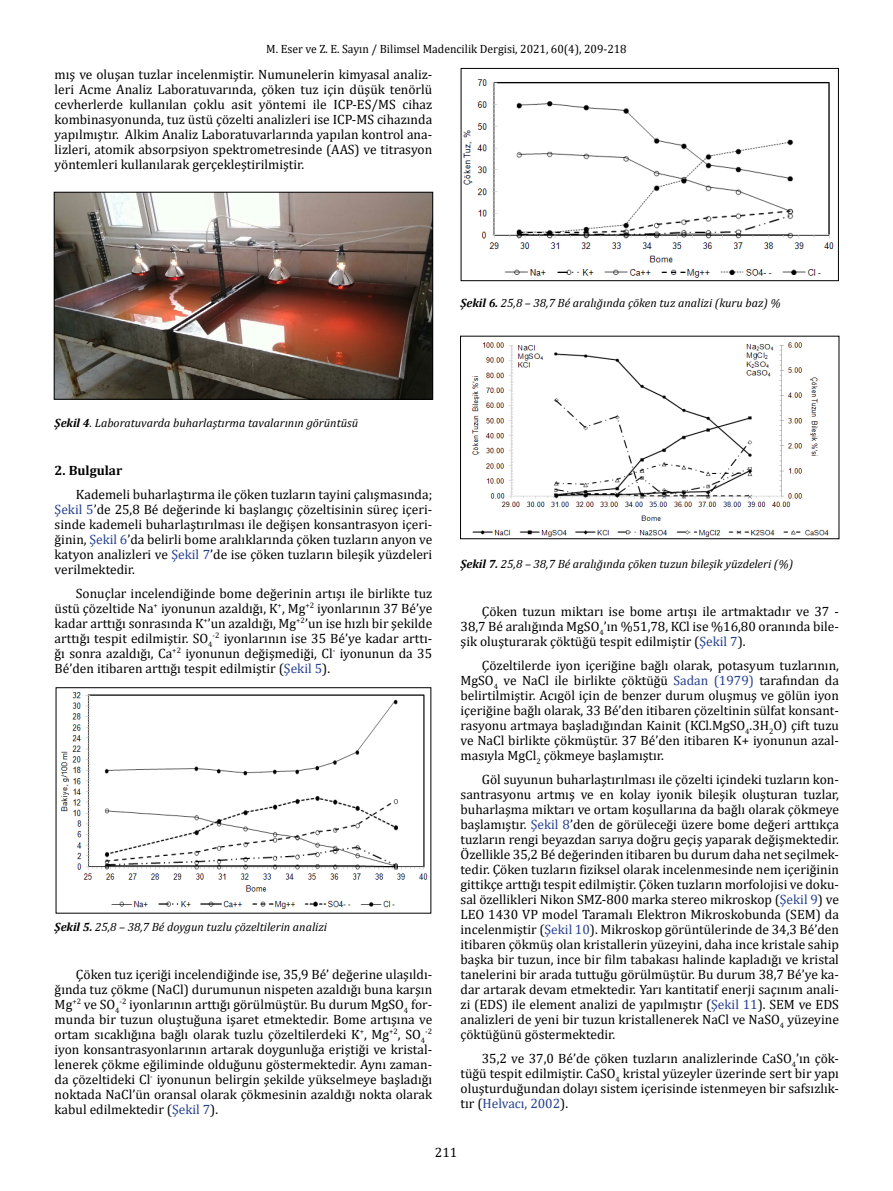
<style>
.page{position:relative;width:893px;height:1191px;background:#fff}
.page>*{position:absolute;margin:0;border:0;box-sizing:border-box;transform-origin:0 0}
.t1{font:13.5px/15px "Cambria";color:#000;text-align:justify}
.t2{font:700 13.5px "Cambria";color:#000}
.t3{font:italic 12px "Cambria";color:#000}
.t4{font:12px "Cambria";color:#000}
.t5{font:7.8px "Cambria";color:#000}
.s1{font-weight:700}
.s2{color:#25408f}
</style>
<div class="page">
<img style="left:56px;top:194px;width:375px;height:203px">
<div style="left:54px;top:192px;width:379px;height:207px;border:1px solid #000"></div>
<img style="left:60px;top:692px;width:368px;height:217px">
<div style="left:56px;top:687px;width:375px;height:226px;border:1px solid #000"></div>
<img style="left:463px;top:79px;width:371px;height:199px">
<div style="left:461px;top:68px;width:378px;height:213px;border:1px solid #000"></div>
<img style="left:472px;top:342px;width:357px;height:195px">
<p class="t4" style="left:266px;top:41px;width:362px">M. Eser ve Z. E. Sayın / Bilimsel Madencilik Dergisi, 2021, 60(4), 209-218</p>
<p class="t1" style="left:55px;top:66px;width:379px">mış ve oluşan tuzlar incelenmiştir. Numunelerin kimyasal analiz&shy;leri Acme Analiz Laboratuvarında, çöken tuz için düşük tenörlü cevherlerde kullanılan çoklu asit yöntemi ile ICP-ES/MS cihaz kombinasyonunda, tuz üstü çözelti analizleri ise ICP-MS cihazında yapılmıştır. Alkim Analiz Laboratuvarlarında yapılan kontrol ana&shy;lizleri, atomik absorpsiyon spektrometresinde (AAS) ve titrasyon yöntemleri kullanılarak gerçekleştirilmiştir.</p>
<p class="t3" style="left:460px;top:294px;width:322px"><span class="s1">Şekil 6.</span> 25,8 – 38,7 Bé aralığında çöken tuz analizi (kuru baz) %</p>
<p class="t3" style="left:55px;top:414px;width:305px"><span class="s1">Şekil 4</span>. Laboratuvarda buharlaştırma tavalarının görüntüsü</p>
<p class="t2" style="left:55px;top:460px;width:69px">2. Bulgular</p>
<p class="t1" style="left:55px;top:486px;width:379px;text-indent:21px">Kademeli buharlaştırma ile çöken tuzların tayini çalışmasında; <span class="s2">Şekil 5</span>’de 25,8 Bé değerinde ki başlangıç çözeltisinin süreç içeri&shy;sinde kademeli buharlaştırılması ile değişen konsantrasyon içeri&shy;ğinin, <span class="s2">Şekil 6</span>’da belirli bome aralıklarında çöken tuzların anyon ve katyon analizleri ve <span class="s2">Şekil 7</span>’de ise çöken tuzların bileşik yüzdeleri verilmektedir.</p>
<p class="t1" style="left:55px;top:585px;width:379px;text-indent:21px">Sonuçlar incelendiğinde bome değerinin artışı ile birlikte tuz üstü çözeltide Na<sup>+</sup> iyonunun azaldığı, K<sup>+</sup>, Mg<sup>+2</sup> iyonlarının 37 Bé’ye kadar arttığı sonrasında K<sup>+</sup>’un azaldığı, Mg<sup>+2</sup>’un ise hızlı bir şekilde arttığı tespit edilmiştir. SO<sub>4</sub><sup>-2</sup> iyonlarının ise 35 Bé’ye kadar arttı&shy;ğı sonra azaldığı, Ca<sup>+2</sup> iyonunun değişmediği, Cl<sup>-</sup> iyonunun da 35<br>Bé’den itibaren arttığı tespit edilmiştir (<span class="s2">Şekil 5</span>).</p>
<p class="t3" style="left:55px;top:918px;width:274px"><span class="s1">Şekil 5.</span> 25,8 – 38,7 Bé doygun tuzlu çözeltilerin analizi</p>
<p class="t1" style="left:55px;top:966px;width:379px;text-indent:21px">Çöken tuz içeriği incelendiğinde ise, 35,9 Bé’ değerine ulaşıldı&shy;ğında tuz çökme (NaCl) durumunun nispeten azaldığı buna karşın Mg<sup>+2</sup> ve SO<sub>4</sub><sup>-2</sup> iyonlarının arttığı görülmüştür. Bu durum MgSO<sub>4</sub> for&shy;munda bir tuzun oluştuğuna işaret etmektedir. Bome artışına ve ortam sıcaklığına bağlı olarak tuzlu çözeltilerdeki K<sup>+</sup>, Mg<sup>+2</sup>, SO<sub>4</sub></p>
<p class="t5" style="left:425px;top:1027px;width:8px">-2</p>
<p class="t1" style="left:55px;top:1041px;width:379px">iyon konsantrasyonlarının artarak doygunluğa eriştiği ve kristal&shy;lenerek çökme eğiliminde olduğunu göstermektedir. Aynı zaman&shy;da çözeltideki Cl<sup>-</sup> iyonunun belirgin şekilde yükselmeye başladığı noktada NaCl’ün oransal olarak çökmesinin azaldığı nokta olarak kabul edilmektedir (<span class="s2">Şekil 7</span>).</p>
<p class="t3" style="left:460px;top:555px;width:334px"><span class="s1">Şekil 7.</span> 25,8 – 38,7 Bé aralığında çöken tuzun bileşik yüzdeleri (%)</p>
<p class="t1" style="left:460px;top:603px;width:380px;text-indent:21px">Çöken tuzun miktarı ise bome artışı ile artmaktadır ve 37 - 38,7 Bé aralığında MgSO<sub>4</sub>’ın %51,78, KCl ise %16,80 oranında bile&shy;şik oluşturarak çöktüğü tespit edilmiştir (<span class="s2">Şekil 7</span>).</p>
<p class="t1" style="left:460px;top:657px;width:380px;text-indent:21px">Çözeltilerde iyon içeriğine bağlı olarak, potasyum tuzlarının, MgSO<sub>4</sub> ve NaCl ile birlikte çöktüğü <span class="s2">Sadan (1979)</span> tarafından da belirtilmiştir. Acıgöl için de benzer durum oluşmuş ve gölün iyon içeriğine bağlı olarak, 33 Bé’den itibaren çözeltinin sülfat konsant&shy;rasyonu artmaya başladığından Kainit (KCl.MgSO<sub>4</sub>.3H<sub>2</sub>O) çift tuzu ve NaCl birlikte çökmüştür. 37 Bé’den itibaren K+ iyonunun azal&shy;masıyla MgCl<sub>2</sub> çökmeye başlamıştır.</p>
<p class="t1" style="left:460px;top:771px;width:380px;text-indent:21px">Göl suyunun buharlaştırılması ile çözelti içindeki tuzların kon&shy;santrasyonu artmış ve en kolay iyonik bileşik oluşturan tuzlar, buharlaşma miktarı ve ortam koşullarına da bağlı olarak çökmeye başlamıştır. <span class="s2">Şekil 8</span>’den de görüleceği üzere bome değeri arttıkça tuzların rengi beyazdan sarıya doğru geçiş yaparak değişmektedir.<br>Özellikle 35,2 Bé değerinden itibaren bu durum daha net seçilmek&shy;tedir. Çöken tuzların fiziksel olarak incelenmesinde nem içeriğinin gittikçe arttığı tespit edilmiştir. Çöken tuzların morfolojisi ve doku&shy;sal özellikleri Nikon SMZ-800 marka stereo mikroskop (<span class="s2">Şekil 9</span>) ve LEO 1430 VP model Taramalı Elektron Mikroskobunda (SEM) da incelenmiştir (<span class="s2">Şekil 10</span>). Mikroskop görüntülerinde de 34,3 Bé’den itibaren çökmüş olan kristallerin yüzeyini, daha ince kristale sahip başka bir tuzun, ince bir film tabakası halinde kapladığı ve kristal tanelerini bir arada tuttuğu görülmüştür. Bu durum 38,7 Bé’ye ka&shy;dar artarak devam etmektedir. Yarı kantitatif enerji saçınım anali&shy;zi (EDS) ile element analizi de yapılmıştır (<span class="s2">Şekil 11</span>). SEM ve EDS analizleri de yeni bir tuzun kristallenerek NaCl ve NaSO<sub>4</sub> yüzeyine çöktüğünü göstermektedir.</p>
<p class="t1" style="left:460px;top:1050px;width:380px;text-indent:21px">35,2 ve 37,0 Bé’de çöken tuzların analizlerinde CaSO<sub>4</sub>’ın çök&shy;tüğü tespit edilmiştir. CaSO<sub>4</sub> kristal yüzeyler üzerinde sert bir yapı oluşturduğundan dolayı sistem içerisinde istenmeyen bir safsızlık&shy;tır (<span class="s2">Helvacı, 2002</span>).</p>
<p class="t1" style="left:435px;top:1144px;width:24px">211</p>
</div>
